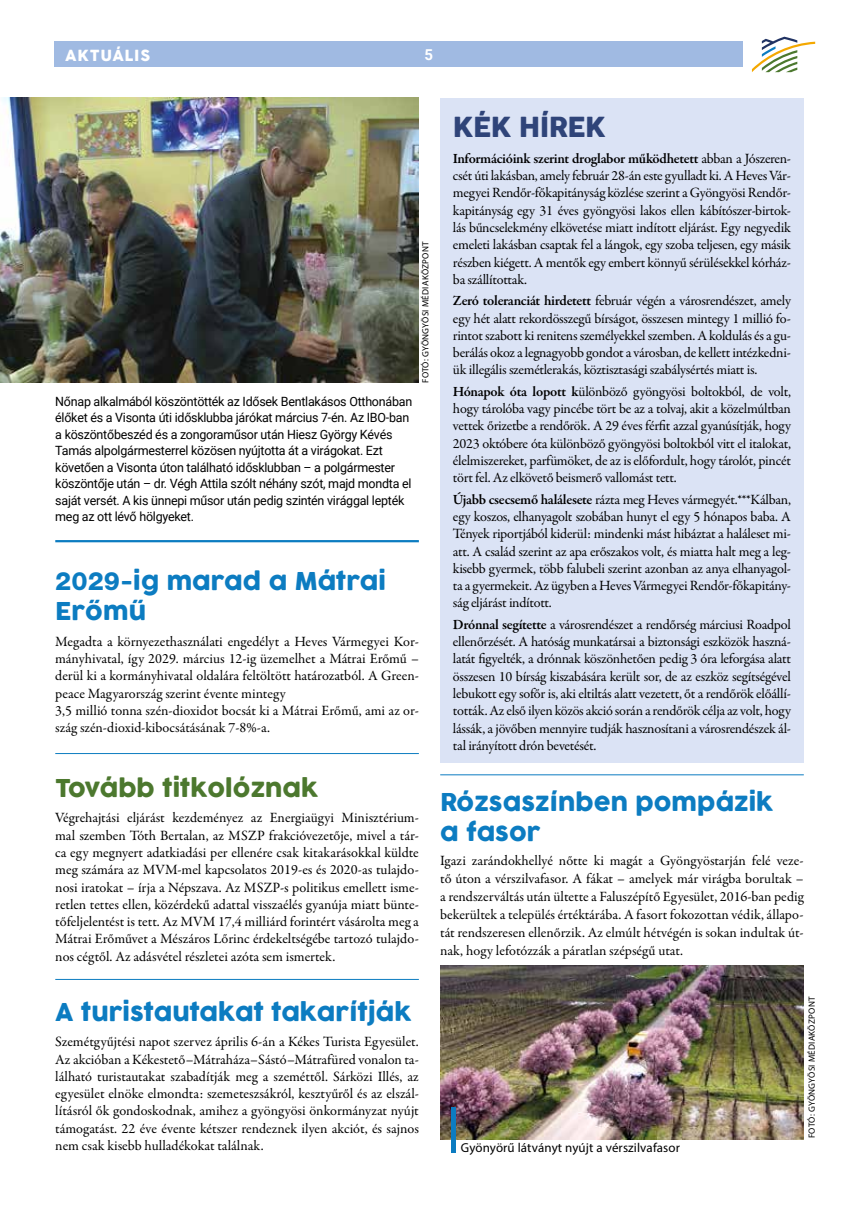
<style>
.page{position:relative;width:859px;height:1217px;background:#fff}
.page>*{position:absolute;margin:0;border:0;box-sizing:border-box;transform-origin:0 0}
.t1{font:27px "Cocogoose";letter-spacing:-.02em;color:#2f4479}
.t2{font:24px/30px "Cocogoose";color:#0c7cc1}
.t3{font:24px "Cocogoose";color:#4c782e}
.t4{font:15px "Cocogoose";letter-spacing:.05em;color:#fff}
.t5{font:700 15px "Roboto";color:#fff}
.t6{font:14.25px/17.2px "Garamond Premr Pro";letter-spacing:-.01em;color:#000;text-align:justify}
.t7{font:12.9px "Myriad Pro";letter-spacing:.01em;color:#000}
.t8{font:12.75px/16.5px "Roboto";letter-spacing:-.02em;color:#000}
.t9{font:9px "Myriad Pro";letter-spacing:.03em;color:#000}
.s1{font-family:"Nimbus Sans Nov Hea";font-size:27px}
.s2{font-weight:600}
</style>
<div class="page">
<svg style="left:752px;top:37px;width:63px;height:35px"></svg>
<img style="left:440px;top:965px;width:364px;height:173px">
<div style="left:54px;top:41px;width:689px;height:26px;background:#a0bae2"></div>
<hr style="left:55px;top:540px;width:364px;height:2px;background:#0c7cc1">
<div style="left:440px;top:98px;width:364px;height:664px;background:#dbe3f5"></div>
<div style="left:451px;top:1107px;width:5px;height:45px;background:#0c7cc1"></div>
<img style="left:0;top:98px;width:419px;height:285px">
<hr style="left:440px;top:774px;width:364px;height:1px;background:#0c7cc1">
<hr style="left:55px;top:753px;width:364px;height:1px;background:#0c7cc1">
<hr style="left:55px;top:978px;width:364px;height:1px;background:#0c7cc1">
<p class="t4" style="left:65px;top:45px;width:86px">AKTUÁLIS</p>
<p class="t5" style="left:424px;top:44px;width:10px">5</p>
<p class="t8" style="left:55px;top:392px;width:358px">Nőnap alkalmából köszöntötték az Idősek Bentlakásos Otthonában élőket és a Visonta úti idősklubba járókat március 7-én. Az IBO-ban a köszöntőbeszéd és a zongoraműsor után Hiesz György Kévés Tamás alpolgármesterrel közösen nyújtotta át a virágokat. Ezt követően a Visonta úton található idősklubban – a polgármester köszöntője után – dr. Végh Attila szólt néhány szót, majd mondta el saját versét. A kis ünnepi műsor után pedig szintén virággal lepték meg az ott lévő hölgyeket.</p>
<p class="t9" style="left:420px;top:383px;width:143px;rotate:-90deg">FOTÓ: GYÖNGYÖSI MÉDIAKÖZPONT</p>
<h2 class="t2" style="left:55px;top:567px;width:332px"><span class="s1">2029</span>-ig marad a Mátrai<br>Erőmű</h2>
<p class="t6" style="left:55px;top:633px;width:365px;text-align:left">Megadta a környezethasználati engedélyt a Heves Vármegyei Kor&shy;mányhivatal, így 2029. március 12-ig üzemelhet a Mátrai Erőmű – derül ki a kormányhivatal oldalára feltöltött határozatból. A Green&shy;peace Magyarország szerint évente mintegy<br>3,5 millió tonna szén-dioxidot bocsát ki a Mátrai Erőmű, ami az or&shy;szág szén-dioxid-kibocsátásának 7-8%-a.</p>
<h2 class="t3" style="left:55px;top:771px;width:264px">Tovább titkolóznak</h2>
<p class="t6" style="left:55px;top:809px;width:365px">Végrehajtási eljárást kezdeményez az Energiaügyi Minisztérium&shy;mal szemben Tóth Bertalan, az MSZP frakcióvezetője, mivel a tár&shy;ca egy megnyert adatkiadási per ellenére csak kitakarásokkal küldte meg számára az MVM-mel kapcsolatos 2019-es és 2020-as tulajdo&shy;nosi iratokat – írja a Népszava. Az MSZP-s politikus emellett isme&shy;retlen tettes ellen, közérdekű adattal visszaélés gyanúja miatt bünte&shy;tőfeljelentést is tett. Az MVM 17,4 milliárd forintért vásárolta meg a Mátrai Erőművet a Mészáros Lőrinc érdekeltségébe tartozó tulajdo&shy;nos cégtől. Az adásvétel részletei azóta sem ismertek.</p>
<h2 class="t2" style="left:55px;top:997px;width:358px">A turistautakat takarítják</h2>
<p class="t6" style="left:55px;top:1033px;width:365px">Szemétgyűjtési napot szervez április 6-án a Kékes Turista Egyesület.<br>Az akcióban a Kékestető–Mátraháza–Sástó–Mátrafüred vonalon ta&shy;lálható turistautakat szabadítják meg a szeméttől. Sárközi Illés, az egyesület elnöke elmondta: szemeteszsákról, kesztyűről és az elszál&shy;lításról ők gondoskodnak, amihez a gyöngyösi önkormányzat nyújt támogatást. 22 éve évente kétszer rendeznek ilyen akciót, és sajnos nem csak kisebb hulladékokat találnak.</p>
<h1 class="t1" style="left:453px;top:108px;width:154px">KÉK HÍREK</h1>
<p class="t6" style="left:453px;top:150px;width:339px"><span class="s2">Információink szerint droglabor működhetett</span> abban a Jószeren&shy;csét úti lakásban, amely február 28-án este gyulladt ki. A Heves Vár&shy;megyei Rendőr-főkapitányság közlése szerint a Gyöngyösi Rendőr&shy;kapitányság egy 31 éves gyöngyösi lakos ellen kábítószer-birtok&shy;lás bűncselekmény elkövetése miatt indított eljárást. Egy negyedik emeleti lakásban csaptak fel a lángok, egy szoba teljesen, egy másik részben kiégett. A mentők egy embert könnyű sérülésekkel kórház&shy;ba szállítottak.</p>
<p class="t6" style="left:453px;top:292px;width:339px"><span class="s2">Zeró toleranciát hirdetett</span> február végén a városrendészet, amely egy hét alatt rekordösszegű bírságot, összesen mintegy 1 millió fo&shy;rintot szabott ki renitens személyekkel szemben. A koldulás és a gu&shy;berálás okoz a legnagyobb gondot a városban, de kellett intézkedni&shy;ük illegális szemétlerakás, köztisztasági szabálysértés miatt is.</p>
<p class="t6" style="left:453px;top:383px;width:340px"><span class="s2">Hónapok óta lopott k</span>ülönböző gyöngyösi boltokból, de volt, hogy tárolóba vagy pincébe tört be az a tolvaj, akit a közelmúltban vettek őrizetbe a rendőrök. A 29 éves férfit azzal gyanúsítják, hogy 2023 októbere óta különböző gyöngyösi boltokból vitt el italokat, élelmiszereket, parfümöket, de az is előfordult, hogy tárolót, pincét tört fel. Az elkövető beismerő vallomást tett.</p>
<p class="t6" style="left:453px;top:491px;width:339px"><span class="s2">Újabb csecsemő halálesete</span> rázta meg Heves vármegyét.***Kálban, egy koszos, elhanyagolt szobában hunyt el egy 5 hónapos baba. A Tények riportjából kiderül: mindenki mást hibáztat a haláleset mi&shy;att. A család szerint az apa erőszakos volt, és miatta halt meg a leg&shy;kisebb gyermek, több falubeli szerint azonban az anya elhanyagol&shy;ta a gyermekeit. Az ügyben a Heves Vármegyei Rendőr-főkapitány&shy;ság eljárást indított.</p>
<p class="t6" style="left:453px;top:616px;width:339px"><span class="s2">Drónnal segítette</span> a városrendészet a rendőrség márciusi Roadpol ellenőrzését. A hatóság munkatársai a biztonsági eszközök haszná&shy;latát figyelték, a drónnak köszönhetően pedig 3 óra leforgása alatt összesen 10 bírság kiszabására került sor, de az eszköz segítségével lebukott egy sofőr is, aki eltiltás alatt vezetett, őt a rendőrök előállí&shy;tották. Az első ilyen közös akció során a rendőrök célja az volt, hogy lássák, a jövőben mennyire tudják hasznosítani a városrendészek ál&shy;tal irányított drón bevetését.</p>
<h2 class="t2" style="left:440px;top:788px;width:334px">Rózsaszínben pompázik a fasor</h2>
<p class="t6" style="left:440px;top:851px;width:365px;line-height:18px">Igazi zarándokhellyé nőtte ki magát a Gyöngyöstarján felé veze&shy;tő úton a vérszilvafasor. A fákat – amelyek már virágba borultak – a rendszerváltás után ültette a Faluszépítő Egyesület, 2016-ban pedig bekerültek a település értéktárába. A fasort fokozottan védik, állapo&shy;tát rendszeresen ellenőrzik. Az elmúlt hétvégén is sokan indultak út&shy;nak, hogy lefotózzák a páratlan szépségű utat.</p>
<p class="t7" style="left:461px;top:1139px;width:221px">Gyönyörű látványt nyújt a vérszilvafasor</p>
<p class="t9" style="left:806px;top:1137px;width:143px;rotate:-90deg">FOTÓ: GYÖNGYÖSI MÉDIAKÖZPONT</p>
</div>
